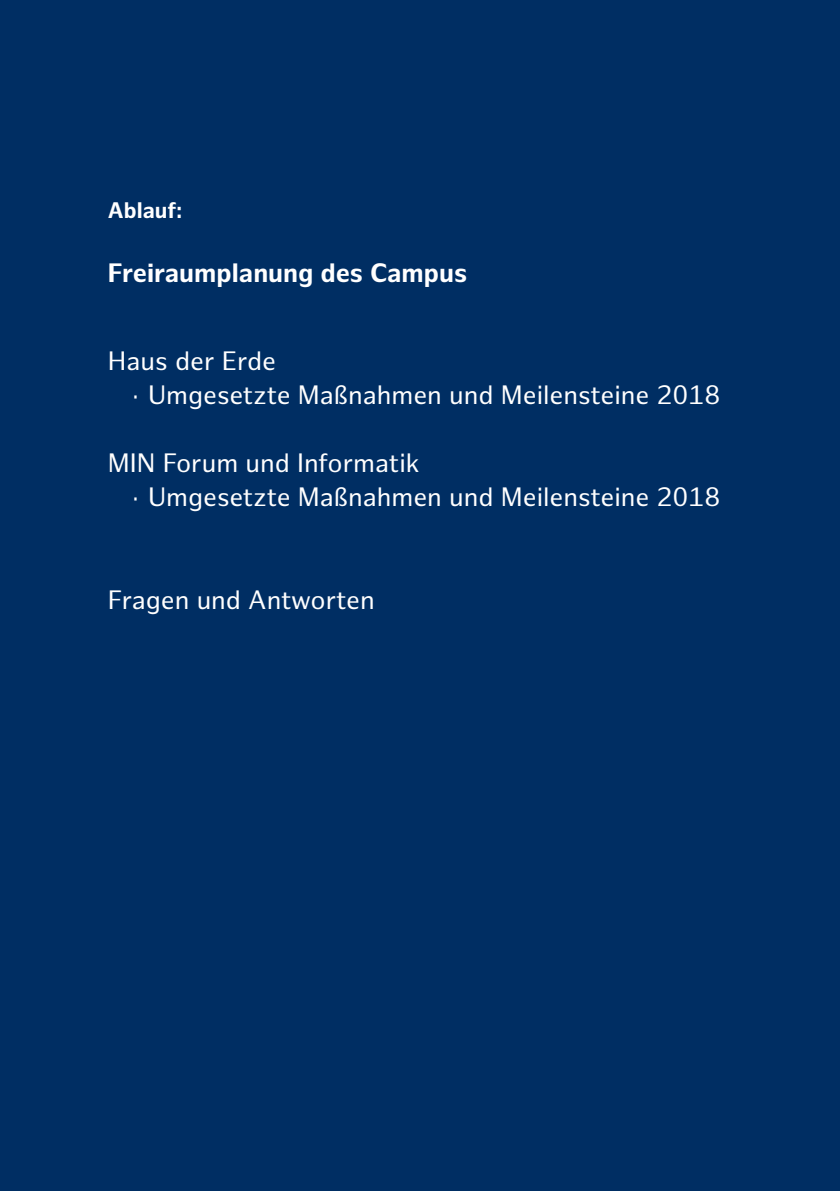
<style>
.page{position:relative;width:840px;height:1191px;background:#fff}
.page>*{position:absolute;margin:0;border:0;box-sizing:border-box;transform-origin:0 0}
.t1{font:26px/34px "Hamburg Sans";color:#fff}
.t2{font:700 26px "Hamburg Sans";color:#fff}
.t3{font:700 22px "Hamburg Sans";color:#fff}
</style>
<div class="page">
<div style="left:0;top:0;width:839px;height:1191px;background:#002e63"></div>
<p class="t3" style="left:108px;top:198px;width:76px">Ablauf:</p>
<p class="t2" style="left:108px;top:258px;width:361px">Freiraumplanung des Campus</p>
<p class="t1" style="left:130px;top:345px;width:591px;text-indent:-23px">Haus der Erde<br>· Umgesetzte Maßnahmen und Meilensteine 2018</p>
<p class="t1" style="left:130px;top:447px;width:591px;text-indent:-23px">MIN Forum und Informatik<br>· Umgesetzte Maßnahmen und Meilensteine 2018</p>
<p class="t1" style="left:108px;top:583px;width:268px">Fragen und Antworten</p>
</div>
